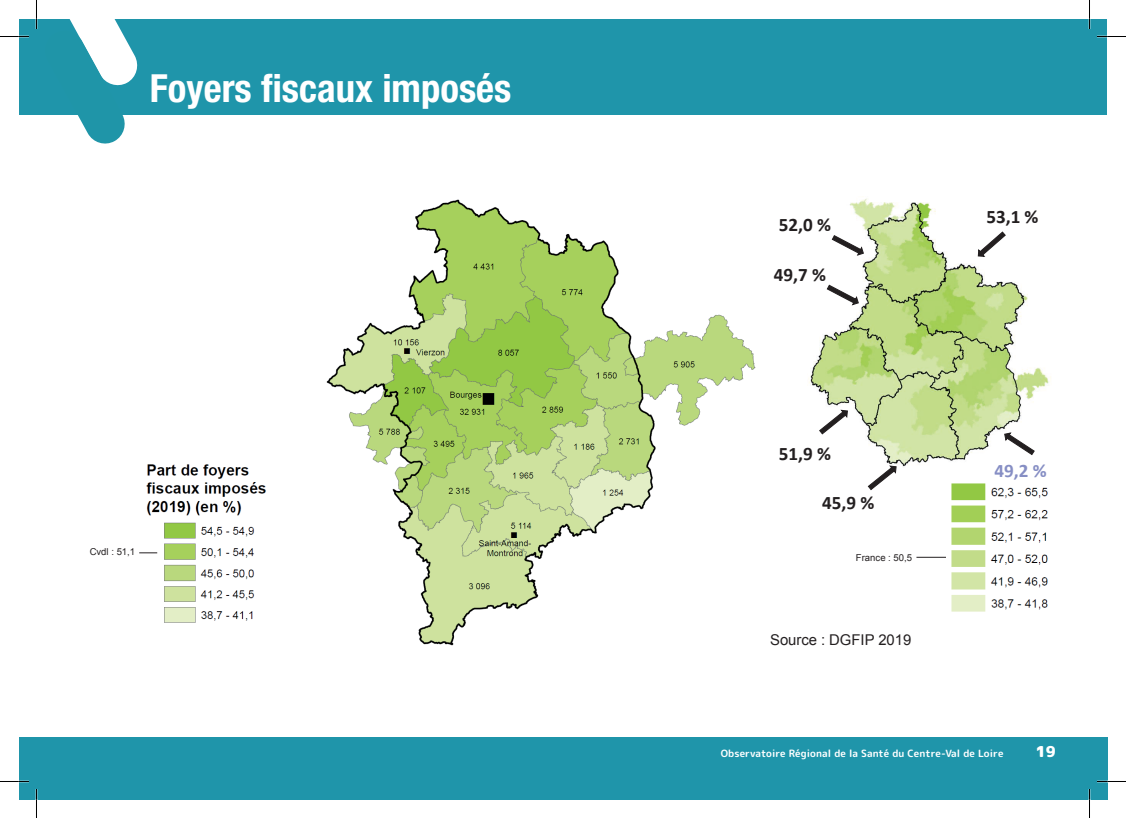
<style>
.page{position:relative;width:1126px;height:818px;background:#fff}
.page>*{position:absolute;margin:0;border:0;box-sizing:border-box;transform-origin:0 0}
.t1{font:700 condensed 38.75px "Helvetica Neue";color:#fff}
.t2{font:700 19.12px "Calibri";color:#231f20}
.t3{font:700 19.12px "Calibri";color:#868ec4}
.t4{font:700 19px "Calibri";color:#231f20}
.t5{font:900 15px "Rounded Mplus 1 c";color:#fff}
.t6{font:14.88px "Arial";color:#231f20}
.t7{font:700 10px "Rounded Mplus 1 c";letter-spacing:.01em;color:#fff}
.t8{font:9.5px "Arial";color:#231f20}
</style>
<div class="page">
<div style="left:19px;top:736px;width:25px;height:62px;background:#1f95aa"></div>
<div style="left:19px;top:19px;width:17px;height:95px;background:#1f95aa"></div>
<div style="left:36px;top:19px;width:1071px;height:95px;background:#1f95aa"></div>
<div style="left:33px;top:736px;width:1074px;height:62px;background:#1f95aa"></div>
<img style="left:809px;top:198px;width:242px;height:269px">
<hr style="left:916px;top:556px;width:33px;height:1px;background:#231f20">
<img style="left:946px;top:483px;width:102px;height:129px">
<svg style="left:818px;top:409px;width:30px;height:26px"></svg>
<svg style="left:825px;top:284px;width:34px;height:22px"></svg>
<svg style="left:977px;top:230px;width:29px;height:27px"></svg>
<svg style="left:1003px;top:431px;width:32px;height:24px"></svg>
<svg style="left:866px;top:464px;width:31px;height:26px"></svg>
<svg style="left:830px;top:234px;width:34px;height:22px"></svg>
<img style="left:326px;top:199px;width:430px;height:447px">
<img style="left:146px;top:464px;width:120px;height:159px">
<svg style="left:139px;top:552px;width:18px;height:1px"></svg>
<svg style="left:0;top:36px;width:29px;height:1px"></svg>
<svg style="left:1097px;top:36px;width:28px;height:1px"></svg>
<svg style="left:36px;top:0;width:104px;height:144px"></svg>
<svg style="left:36px;top:789px;width:1px;height:28px"></svg>
<svg style="left:1088px;top:0;width:2px;height:29px"></svg>
<svg style="left:1088px;top:789px;width:2px;height:28px"></svg>
<h1 class="t1" style="left:150px;top:65px;width:363px">Foyers fiscaux imposés</h1>
<p class="t8" style="left:90px;top:545px;width:47px">Cvdl : 51,1</p>
<h2 class="t2" style="left:778px;top:212px;width:54px">52,0 %</h2>
<h3 class="t4" style="left:773px;top:262px;width:54px">49,7 %</h3>
<h3 class="t4" style="left:778px;top:441px;width:54px">51,9 %</h3>
<h2 class="t2" style="left:822px;top:490px;width:54px">45,9 %</h2>
<p class="t8" style="left:855px;top:551px;width:58px">France : 50,5</p>
<h3 class="t6" style="left:770px;top:629px;width:143px">Source : DGFIP 2019</h3>
<h2 class="t2" style="left:986px;top:204px;width:54px">53,1 %</h2>
<h2 class="t3" style="left:994px;top:457px;width:54px">49,2 %</h2>
<p class="t7" style="left:720px;top:745px;width:284px">Observatoire Régional de la Santé du Centre-Val de Loire</p>
<h3 class="t5" style="left:1035px;top:740px;width:21px">19</h3>
</div>
